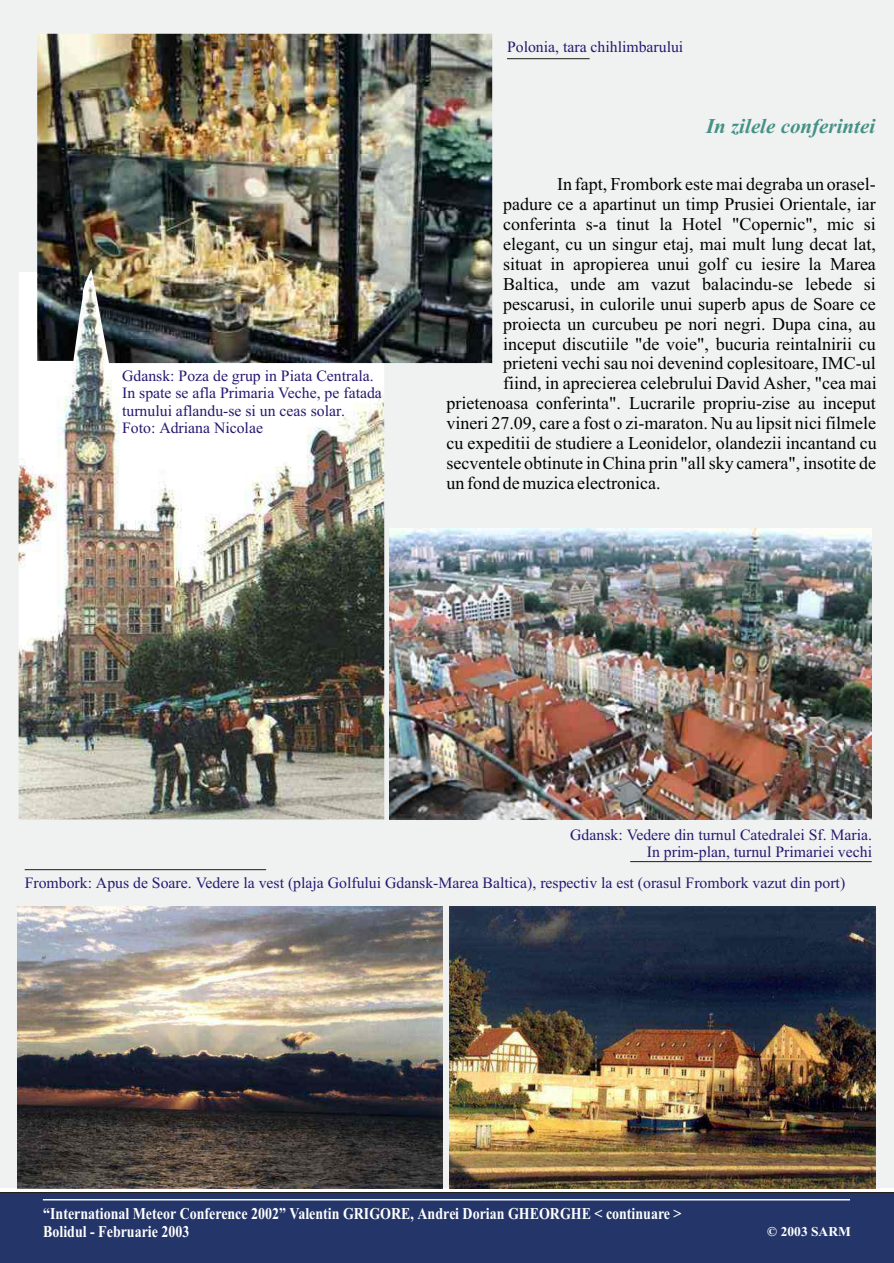
<style>
.page{position:relative;width:894px;height:1263px;background:#fff}
.page>*{position:absolute;margin:0;border:0;box-sizing:border-box;transform-origin:0 0}
.t1{font:italic 700 21px "Times New Roman CE";color:#459185}
.t2{font:18px "Times New Roman CE";color:#000}
.t3{font:700 16.5px/18.3px "Times New Roman CE";color:#fff;scale:.85 1}
.t4{font:15.75px/17.4px "Times New Roman CE";color:#291770}
.t5{font:700 13.5px "Times New Roman CE";color:#fff}
</style>
<div class="page">
<div style="left:0;top:0;width:894px;height:1188px;background:#f0f2f2"></div>
<div style="left:0;top:1192px;width:894px;height:71px;background:#243669"></div>
<hr style="left:43px;top:1199px;width:807px;height:1px;background:#fff">
<img style="left:19px;top:272px;width:365px;height:547px">
<img style="left:450px;top:907px;width:426px;height:281px">
<img style="left:17px;top:907px;width:426px;height:281px">
<img style="left:37px;top:34px;width:455px;height:329px">
<img style="left:389px;top:528px;width:483px;height:291px">
<hr style="left:507px;top:58px;width:83px;height:1px;background:#1f1a17">
<hr style="left:630px;top:861px;width:242px;height:1px;background:#1f1a17">
<hr style="left:25px;top:869px;width:241px;height:1px;background:#1f1a17">
<p class="t4" style="left:122px;top:368px;width:261px">Gdansk: Poza de grup in Piata Centrala.<br>In spate se afla Primaria Veche, pe fatada turnului aflandu-se si un ceas solar.<br>Foto: Adriana Nicolae</p>
<p class="t4" style="left:507px;top:39px;width:178px">Polonia, tara chihlimbarului</p>
<p class="t1" style="left:706px;top:119px;width:171px">In zilele conferintei</p>
<p class="t2" style="left:557px;top:178px;width:320px">In fapt, Frombork este mai degraba un orasel-</p>
<p class="t2" style="left:503px;top:197px;width:374px">padure ce a apartinut un timp Prusiei Orientale, iar</p>
<p class="t2" style="left:503px;top:217px;width:374px">conferinta s-a tinut la Hotel "Copernic", mic si</p>
<p class="t2" style="left:503px;top:237px;width:374px">elegant, cu un singur etaj, mai mult lung decat lat,</p>
<p class="t2" style="left:503px;top:257px;width:374px">situat in apropierea unui golf cu iesire la Marea</p>
<p class="t2" style="left:503px;top:277px;width:374px">Baltica, unde am vazut balacindu-se lebede si</p>
<p class="t2" style="left:503px;top:297px;width:374px">pescarusi, in culorile unui superb apus de Soare ce</p>
<p class="t2" style="left:503px;top:317px;width:374px">proiecta un curcubeu pe nori negri. Dupa cina, au</p>
<p class="t2" style="left:503px;top:337px;width:374px">inceput discutiile "de voie", bucuria reintalnirii cu</p>
<p class="t2" style="left:503px;top:357px;width:374px">prieteni vechi sau noi devenind coplesitoare, IMC-ul</p>
<p class="t2" style="left:503px;top:377px;width:375px">fiind, in aprecierea celebrului David Asher, "cea mai</p>
<p class="t2" style="left:446px;top:397px;width:431px">prietenoasa conferinta". Lucrarile propriu-zise au inceput</p>
<p class="t2" style="left:446px;top:417px;width:431px">vineri 27.09, care a fost o zi-maraton. Nu au lipsit nici filmele</p>
<p class="t2" style="left:446px;top:437px;width:432px">cu expeditii de studiere a Leonidelor, olandezii incantand cu</p>
<p class="t2" style="left:446px;top:457px;width:431px">secventele obtinute in China prin "all sky camera", insotite de</p>
<p class="t2" style="left:446px;top:477px;width:216px">un fond de muzica electronica.</p>
<p class="t4" style="left:570px;top:827px;width:303px;text-align:right">Gdansk: Vedere din turnul Catedralei Sf. Maria.<br>In prim-plan, turnul Primariei vechi</p>
<p class="t4" style="left:25px;top:876px;width:822px">Frombork: Apus de Soare. Vedere la vest (plaja Golfului Gdansk-Marea Baltica), respectiv la est (orasul Frombork vazut din port)</p>
<p class="t3" style="left:43px;top:1206px;width:753px">“International Meteor Conference 2002” Valentin GRIGORE, Andrei Dorian GHEORGHE &lt; continuare &gt;<br>Bolidul - Februarie 2003</p>
<p class="t5" style="left:767px;top:1226px;width:85px">© 2003 SARM</p>
</div>
